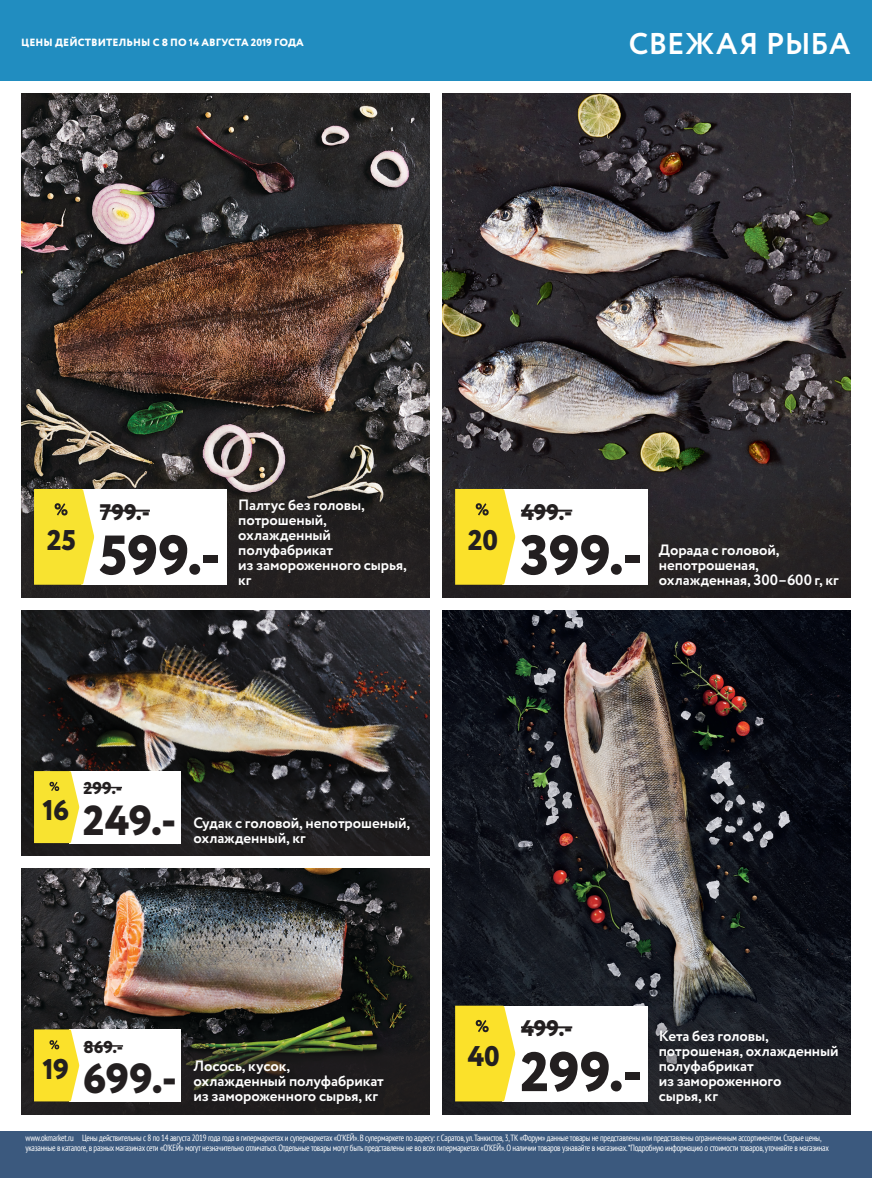
<style>
.page{position:relative;width:872px;height:1178px;background:#fff}
.page>*{position:absolute;margin:0;border:0;box-sizing:border-box;transform-origin:0 0}
.fresh_dominant_red{font:800 55.5px "Circe";color:#231f20}
.fresh_red{font:800 42px "Circe";letter-spacing:-.005em;color:#231f20}
.t1{font:700 30px "Circe";letter-spacing:.005em;color:#fff}
.fresh_discount{font:800 28.5px "Circe";letter-spacing:-.015em;color:#231f20}
.fresh_dominant_black{font:800 22.5px "Circe";letter-spacing:.005em;color:#231f20}
.fresh_black{font:800 17.1px "Circe";color:#231f20}
.fresh_dominant_text{font:700 15px/15px "Circe";letter-spacing:-.005em;color:#fff}
.t2{font:800 10.5px "Circe";letter-spacing:.01em;color:#fff}
.t3{font:condensed 9px/9.8px "PT Sans";letter-spacing:-.025em;color:#fff;scale:.95 1}
</style>
<div class="page">
<div style="left:0;top:1131px;width:872px;height:47px;background:#3b597e"></div>
<div style="left:0;top:0;width:872px;height:81px;background:#218dc0"></div>
<hr style="left:0;top:0;width:1px;height:81px;background:#e7472d">
<img style="left:442px;top:610px;width:408px;height:386px">
<div style="left:442px;top:996px;width:408px;height:118px;background:#231f20"></div>
<div style="left:502px;top:1006px;width:146px;height:95px;background:#fff"></div>
<hr style="left:521px;top:1026px;width:51px;height:2px;background:#231f20">
<svg style="left:455px;top:1006px;width:60px;height:95px"></svg>
<img style="left:442px;top:94px;width:408px;height:405px">
<div style="left:442px;top:499px;width:408px;height:98px;background:#231f20"></div>
<div style="left:502px;top:489px;width:146px;height:96px;background:#fff"></div>
<hr style="left:521px;top:510px;width:51px;height:2px;background:#231f20">
<svg style="left:455px;top:489px;width:60px;height:96px"></svg>
<img style="left:21px;top:868px;width:408px;height:157px">
<svg style="left:21px;top:1025px;width:408px;height:89px;fill:#1e1b1d"></svg>
<div style="left:69px;top:1029px;width:112px;height:72px;background:#fff"></div>
<hr style="left:84px;top:1045px;width:39px;height:2px;background:#231f20">
<svg style="left:34px;top:1029px;width:45px;height:72px"></svg>
<img style="left:21px;top:94px;width:408px;height:396px">
<div style="left:21px;top:490px;width:408px;height:107px;background:#231f20"></div>
<div style="left:81px;top:489px;width:146px;height:96px;background:#fff"></div>
<hr style="left:100px;top:510px;width:50px;height:2px;background:#231f20">
<svg style="left:34px;top:489px;width:60px;height:96px"></svg>
<img style="left:21px;top:610px;width:408px;height:177px">
<div style="left:21px;top:787px;width:408px;height:69px;background:#231f20"></div>
<div style="left:69px;top:771px;width:112px;height:72px;background:#fff"></div>
<hr style="left:84px;top:787px;width:38px;height:1px;background:#231f20">
<svg style="left:34px;top:771px;width:45px;height:72px"></svg>
<p class="t2" style="left:21px;top:35px;width:284px">ЦЕНЫ ДЕЙСТВИТЕЛЬНЫ С 8 ПО 14 АВГУСТА 2019 ГОДА</p>
<h3 class="t1" style="left:629px;top:24px;width:223px">СВЕЖАЯ РЫБА</h3>
<p class="fresh_discount" style="left:47px;top:521px;width:31px">25</p>
<p class="fresh_dominant_black" style="left:100px;top:497px;width:51px">799.-</p>
<p class="fresh_dominant_red" style="left:99px;top:518px;width:123px">599.-</p>
<p class="fresh_dominant_text" style="left:238px;top:498px;width:170px">Палтус без головы, потрошеный, охлажденный полуфабрикат<br>из замороженного сырья, кг</p>
<p class="fresh_discount" style="left:468px;top:521px;width:31px">20</p>
<p class="fresh_dominant_black" style="left:521px;top:497px;width:53px">499.-</p>
<p class="fresh_dominant_red" style="left:520px;top:518px;width:124px">399.-</p>
<p class="fresh_dominant_text" style="left:659px;top:543px;width:181px">Дорада с головой, непотрошеная, охлажденная, 300–600 г, кг</p>
<p class="fresh_discount" style="left:43px;top:791px;width:28px">16</p>
<p class="fresh_black" style="left:84px;top:777px;width:40px">299.-</p>
<p class="fresh_red" style="left:83px;top:792px;width:95px">249.-</p>
<p class="fresh_dominant_text" style="left:193px;top:816px;width:218px">Судак с головой, непотрошеный, охлажденный, кг</p>
<p class="fresh_black" style="left:84px;top:1035px;width:41px">869.-</p>
<p class="fresh_discount" style="left:43px;top:1050px;width:28px">19</p>
<p class="fresh_dominant_text" style="left:193px;top:1059px;width:192px">Лосось, кусок, охлажденный полуфабрикат из замороженного сырья, кг</p>
<p class="fresh_red" style="left:83px;top:1050px;width:96px">699.-</p>
<p class="fresh_discount" style="left:468px;top:1037px;width:33px">40</p>
<p class="fresh_dominant_black" style="left:521px;top:1013px;width:53px">499.-</p>
<p class="fresh_dominant_red" style="left:520px;top:1034px;width:124px">299.-</p>
<p class="fresh_dominant_text" style="left:659px;top:1029px;width:181px">Кета без головы, потрошеная, охлажденный полуфабрикат<br>из замороженного<br>сырья, кг</p>
<p class="t3" style="left:26px;top:1133px;width:847px">www.okmarket.ru Цены действительны с 8 по 14 августа 2019 года года в гипермаркетах и супермаркетах «О’КЕЙ». В супермаркете по адресу: г. Саратов, ул. Танкистов, 3, ТК «Форум» данные товары не представлены или представлены ограниченным ассортиментом. Старые цены, указанные в каталоге, в разных магазинах сети «О’КЕЙ» могут незначительно отличаться. Отдельные товары могут быть представлены не во всех гипермаркетах «О’КЕЙ». О наличии товаров узнавайте в магазинах. *Подробную информацию о стоимости товаров, уточняйте в магазинах</p>
</div>
